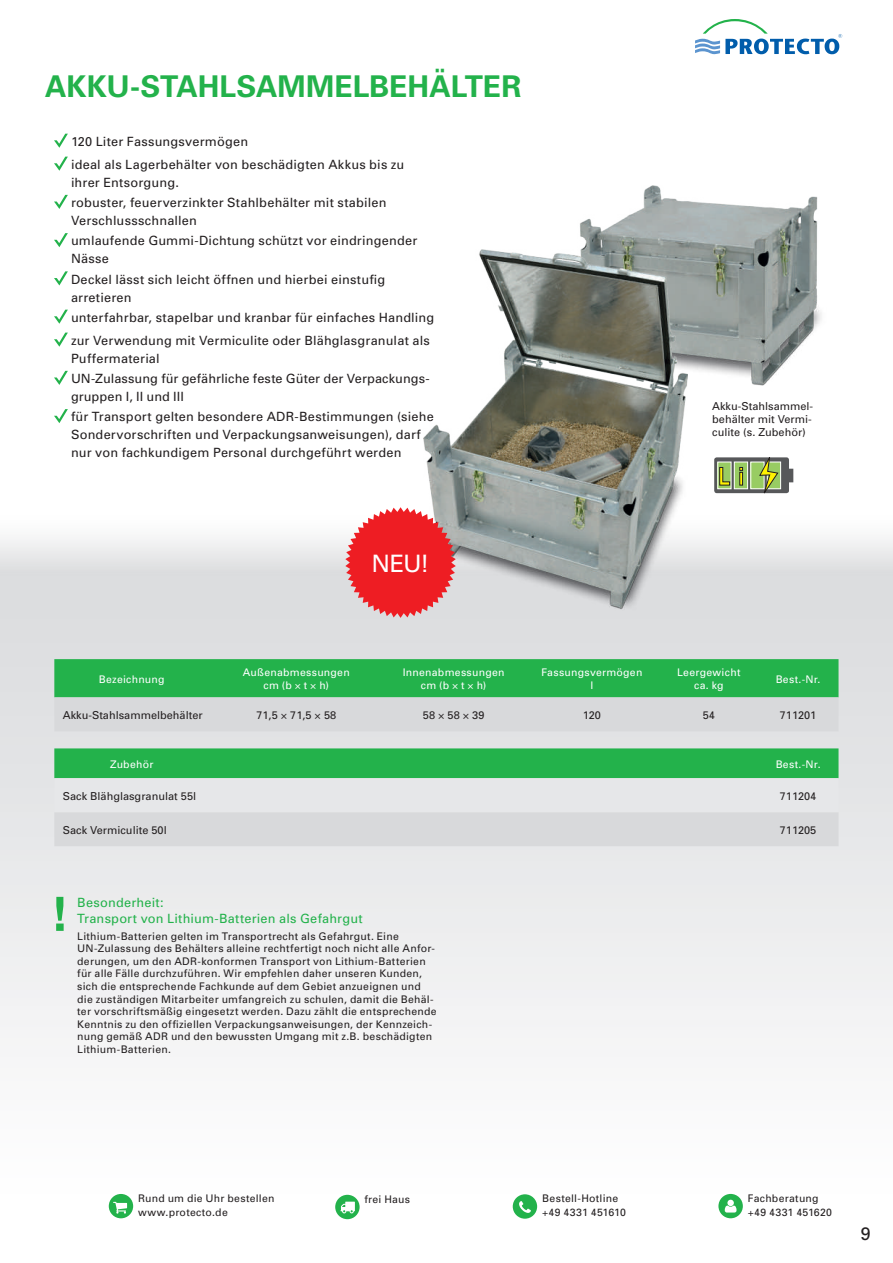
<style>
.page{position:relative;width:893px;height:1263px;background:#fff}
.page>*{position:absolute;margin:0;border:0;box-sizing:border-box;transform-origin:0 0}
.t1{font:700 30px "Univers";color:#23b24b}
.t2{font:24px "Univers";color:#fff}
.t3{font:18px "Univers";color:#231f20}
.t4{font:12.75px/20.2px "Univers";letter-spacing:.015em;color:#231f20}
.t5{font:12.75px/15.3px "Univers";letter-spacing:.015em;color:#23b24b}
.t6{font:10.95px/13.2px "Univers";color:#231f20}
.t7{font:10.5px/12.6px "Univers";letter-spacing:.025em;color:#231f20}
.t8{font:10.5px/12.6px "Univers";letter-spacing:.025em;color:#fff;text-align:center}
</style>
<div class="page">
<svg style="left:0;top:539px;width:893px;height:499px"></svg>
<svg style="left:695px;top:19px;width:147px;height:35px"></svg>
<svg style="left:107px;top:1192px;width:28px;height:28px"></svg>
<div style="left:106px;top:1191px;width:30px;height:30px;border:3px solid #fff;border-radius:50%"></div>
<svg style="left:113px;top:1202px;width:14px;height:11px"></svg>
<svg style="left:334px;top:1193px;width:27px;height:28px"></svg>
<div style="left:332px;top:1192px;width:31px;height:30px;border:3px solid #fff;border-radius:50%"></div>
<svg style="left:340px;top:1201px;width:15px;height:12px"></svg>
<svg style="left:511px;top:1193px;width:28px;height:27px"></svg>
<div style="left:510px;top:1191px;width:30px;height:31px;border:3px solid #fff;border-radius:50%"></div>
<svg style="left:519px;top:1201px;width:12px;height:12px"></svg>
<svg style="left:717px;top:1192px;width:27px;height:28px"></svg>
<div style="left:715px;top:1191px;width:31px;height:30px;border:3px solid #fff;border-radius:50%"></div>
<svg style="left:725px;top:1200px;width:11px;height:12px"></svg>
<div style="left:54px;top:659px;width:784px;height:38px;background:#23b24b"></div>
<svg style="left:54px;top:697px;width:784px;height:149px;background:#d9dadc"></svg>
<svg style="left:54px;top:748px;width:784px;height:64px;background:#8bce9f"></svg>
<svg style="left:54px;top:134px;width:14px;height:14px"></svg>
<svg style="left:54px;top:157px;width:14px;height:14px"></svg>
<svg style="left:54px;top:195px;width:14px;height:14px"></svg>
<svg style="left:54px;top:233px;width:14px;height:14px"></svg>
<svg style="left:54px;top:271px;width:14px;height:14px"></svg>
<svg style="left:54px;top:310px;width:14px;height:14px"></svg>
<svg style="left:54px;top:333px;width:14px;height:14px"></svg>
<svg style="left:54px;top:371px;width:14px;height:14px"></svg>
<svg style="left:54px;top:409px;width:14px;height:14px"></svg>
<img style="left:580px;top:185px;width:242px;height:200px">
<img style="left:424px;top:250px;width:263px;height:361px">
<svg style="left:345px;top:507px;width:111px;height:111px;background:#e95358"></svg>
<svg style="left:714px;top:457px;width:79px;height:37px;background:#8fa06e"></svg>
<svg style="left:56px;top:897px;width:8px;height:34px"></svg>
<h1 class="t1" style="left:45px;top:67px;width:478px">AKKU-STAHLSAMMELBEHÄLTER</h1>
<p class="t4" style="left:71px;top:130px;width:335px;line-height:23px">120 Liter Fassungsvermögen<br>ideal als Lagerbehälter von beschädigten Akkus bis zu</p>
<p class="t4" style="left:71px;top:172px;width:317px">ihrer Entsorgung.<br>robuster, feuerverzinkter Stahlbehälter mit stabilen</p>
<p class="t4" style="left:71px;top:210px;width:348px">Verschlussschnallen<br>umlaufende Gummi-Dichtung schützt vor eindringender</p>
<p class="t4" style="left:71px;top:248px;width:316px">Nässe<br>Deckel lässt sich leicht öffnen und hierbei einstufig</p>
<p class="t4" style="left:71px;top:287px;width:365px">arretieren<br>unterfahrbar, stapelbar und kranbar für einfaches Handling</p>
<p class="t4" style="left:71px;top:331px;width:360px;line-height:18px">zur Verwendung mit Vermiculite oder Blähglasgranulat als<br>Puffermaterial</p>
<p class="t4" style="left:71px;top:369px;width:360px;line-height:18px">UN-Zulassung für gefährliche feste Güter der Verpackungs&shy;gruppen I, II und III</p>
<p class="t4" style="left:71px;top:407px;width:364px;line-height:18px">für Transport gelten besondere ADR-Bestimmungen (siehe<br>Sondervorschriften und Verpackungsanweisungen), darf nur von fachkundigem Personal durchgeführt werden</p>
<h2 class="t2" style="left:371px;top:548px;width:60px">NEU!</h2>
<p class="t6" style="left:712px;top:399px;width:102px">Akku-Stahlsammel&shy;behälter mit Vermi&shy;culite (s. Zubehör)</p>
<p class="t8" style="left:99px;top:672px;width:67px">Bezeichnung</p>
<p class="t8" style="left:243px;top:666px;width:108px">Außenabmessungen cm (b × t × h)</p>
<p class="t8" style="left:403px;top:666px;width:103px">Innenabmessungen cm (b × t × h)</p>
<p class="t8" style="left:541px;top:666px;width:103px">Fassungsvermögen l</p>
<p class="t8" style="left:677px;top:666px;width:65px">Leergewicht ca. kg</p>
<p class="t8" style="left:776px;top:672px;width:46px">Best.-Nr.</p>
<p class="t6" style="left:63px;top:708px;width:141px">Akku-Stahlsammelbehälter</p>
<p class="t6" style="left:256px;top:708px;width:81px">71,5 × 71,5 × 58</p>
<p class="t6" style="left:423px;top:708px;width:63px">58 × 58 × 39</p>
<p class="t6" style="left:583px;top:708px;width:20px">120</p>
<p class="t6" style="left:703px;top:708px;width:14px">54</p>
<p class="t6" style="left:780px;top:708px;width:38px">711201</p>
<p class="t8" style="left:110px;top:757px;width:45px">Zubehör</p>
<p class="t8" style="left:776px;top:757px;width:46px">Best.-Nr.</p>
<p class="t6" style="left:63px;top:789px;width:135px">Sack Blähglasgranulat 55l</p>
<p class="t6" style="left:780px;top:789px;width:38px">711204</p>
<p class="t6" style="left:63px;top:823px;width:105px">Sack Vermiculite 50l</p>
<p class="t6" style="left:780px;top:823px;width:38px">711205</p>
<p class="t5" style="left:77px;top:895px;width:287px">Besonderheit:<br>Transport von Lithium-Batterien als Gefahrgut</p>
<p class="t7" style="left:77px;top:929px;width:361px">Lithium-Batterien gelten im Transportrecht als Gefahrgut. Eine UN-Zulassung des Behälters alleine rechtfertigt noch nicht alle Anfor&shy;derungen, um den ADR-konformen Transport von Lithium-Batterien für alle Fälle durchzuführen. Wir empfehlen daher unseren Kunden, sich die entsprechende Fachkunde auf dem Gebiet anzueignen und die zuständigen Mitarbeiter umfangreich zu schulen, damit die Behäl&shy;ter vorschriftsmäßig eingesetzt werden. Dazu zählt die entsprechende Kenntnis zu den offiziellen Verpackungsanweisungen, der Kennzeich&shy;nung gemäß ADR und den bewussten Umgang mit z.B. beschädigten Lithium-Batterien.</p>
<p class="t7" style="left:138px;top:1191px;width:138px;line-height:13.5px">Rund um die Uhr bestellen www.protecto.de</p>
<p class="t7" style="left:364px;top:1193px;width:47px">frei Haus</p>
<p class="t7" style="left:542px;top:1192px;width:85px;line-height:13.5px">Bestell-Hotline +49 4331 451610</p>
<p class="t7" style="left:748px;top:1192px;width:86px;line-height:13.5px">Fachberatung +49 4331 451620</p>
<h3 class="t3" style="left:861px;top:1222px;width:12px">9</h3>
</div>
